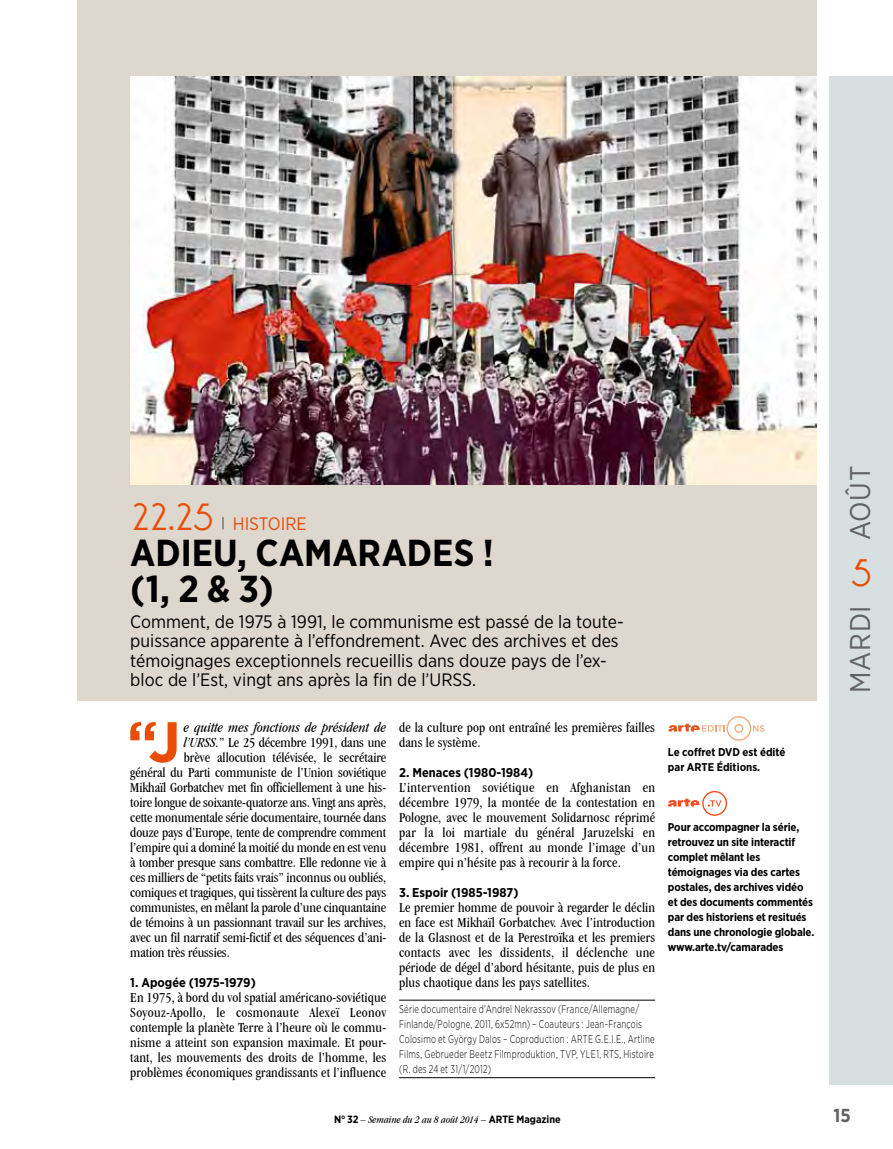
<style>
.page{position:relative;width:893px;height:1149px;background:#fff}
.page>*{position:absolute;margin:0;border:0;box-sizing:border-box;transform-origin:0 0}
.t1{font:700 57.15px "Gotham";color:#e94c05}
.t2{font:700 37.5px/36px "Gotham Narrow";color:#000}
.t3{font:36.45px "Oksana MOD";color:#e94c05}
.t4{font:36px "Oksana MOD";color:#e94c05}
.t5{font:28.5px "Gotham Narrow";letter-spacing:.02em;color:#626164}
.t6{font:700 18.75px "Gotham Narrow";color:#626164}
.t7{font:18px/19.5px "Gotham Narrow";color:#000}
.t8{font:18px "Gotham Narrow";color:#e94c05}
.t9{font:condensed 14.25px/15px "Garamond IT Cby BT";letter-spacing:-.01em;color:#000;text-align:justify}
.t10{font:italic condensed 14.25px/15px "Garamond IT Cby BT";letter-spacing:-.005em;color:#000}
.t11{font:700 12.75px "Gotham Narrow";color:#000}
.t12{font:700 11.25px/15px "Gotham Narrow";letter-spacing:-.01em;color:#000}
.t13{font:300 11.25px/15px "Gotham Narrow";letter-spacing:.025em;color:#000;scale:.8 1}
.t14{font:italic condensed 10.5px "Garamond IT Cby BT";color:#000}
.t15{font:700 10.5px "Gotham Narrow";color:#000}
.s1{font-style:italic}
.s2{font-family:"Gotham Narrow";font-weight:700;font-style:normal;font-stretch:normal}
</style>
<div class="page">
<div style="left:829px;top:77px;width:64px;height:1007px;background:#d7dfe0"></div>
<div style="left:77px;top:0;width:739px;height:700px;background:#ddd7cd"></div>
<hr style="left:399px;top:999px;width:256px;height:1px;background:#000">
<hr style="left:399px;top:1077px;width:256px;height:1px;background:#000">
<img style="left:130px;top:77px;width:686px;height:407px">
<svg style="left:668px;top:716px;width:96px;height:24px"></svg>
<svg style="left:668px;top:791px;width:59px;height:24px"></svg>
<h3 class="t4" style="left:130px;top:488px;width:85px">22.25</h3>
<p class="t8" style="left:223px;top:512px;width:74px"><sup>|</sup> Histoire</p>
<h2 class="t2" style="left:130px;top:534px;width:365px">Adieu, camarades ! (1, 2 &amp; 3)</h2>
<p class="t7" style="left:130px;top:611px;width:495px">Comment, de 1975 à 1991, le communisme est passé de la toute&shy;puissance apparente à l’effondrement. Avec des archives et des témoignages exceptionnels recueillis dans douze pays de l’ex&shy;bloc de l’Est, vingt ans après la fin de l’URSS.</p>
<h1 class="t1" style="left:127px;top:703px;width:55px">“J</h1>
<p class="t10" style="left:184px;top:719px;width:204px">e quitte mes fonctions de président de l’URSS</p>
<p class="t9" style="left:399px;top:719px;width:257px">de la culture pop ont entraîné les premières failles dans le système.</p>
<p class="t11" style="left:399px;top:764px;width:136px">2. Menaces (1980-1984)</p>
<p class="t9" style="left:399px;top:779px;width:258px">L’intervention soviétique en Afghanistan en décembre 1979, la montée de la contestation en Pologne, avec le mouvement Solidarnosc réprimé par la loi martiale du général Jaruzelski en décembre 1981, offrent au monde l’image d’un empire qui n’hésite pas à recourir à la force.</p>
<p class="t11" style="left:399px;top:884px;width:121px">3. Espoir (1985-1987)</p>
<p class="t9" style="left:399px;top:899px;width:258px">Le premier homme de pouvoir à regarder le déclin en face est Mikhaïl Gorbatchev. Avec l’introduction de la Glasnost et de la Perestroïka et les premiers contacts avec les dissidents, il déclenche une période de dégel d’abord hésitante, puis de plus en plus chaotique dans les pays satellites.</p>
<p class="t13" style="left:399px;top:1000px;width:321px">Série documentaire d’Andreï Nekrassov (France/Allemagne/ Finlande/Pologne, 2011, 6x52mn) – Coauteurs : Jean-François Colosimo et György Dalos – Coproduction : ARTE G.E.I.E., Artline Films, Gebrueder Beetz Filmproduktion, TVP, YLE1, RTS, Histoire (R. des 24 et 31/1/2012)</p>
<p class="t9" style="left:216px;top:734px;width:172px"><span class="s1">.</span>” Le 25 décembre 1991, dans une</p>
<p class="t9" style="left:184px;top:749px;width:204px">brève allocution télévisée, le secrétaire</p>
<p class="t9" style="left:130px;top:764px;width:257px">général du Parti communiste de l’Union soviétique</p>
<p class="t9" style="left:130px;top:779px;width:258px">Mikhaïl Gorbatchev met fin officiellement à une his-</p>
<p class="t9" style="left:130px;top:794px;width:257px">toire longue de soixante-quatorze ans. Vingt ans après,</p>
<p class="t9" style="left:130px;top:809px;width:257px">cette monumentale série documentaire, tournée dans</p>
<p class="t9" style="left:130px;top:824px;width:257px">douze pays d’Europe, tente de comprendre comment</p>
<p class="t9" style="left:130px;top:839px;width:258px">l’empire qui a dominé la moitié du monde en est venu</p>
<p class="t9" style="left:130px;top:854px;width:257px">à tomber presque sans combattre. Elle redonne vie à</p>
<p class="t9" style="left:130px;top:869px;width:257px">ces milliers de “petits faits vrais” inconnus ou oubliés,</p>
<p class="t9" style="left:130px;top:884px;width:257px">comiques et tragiques, qui tissèrent la culture des pays</p>
<p class="t9" style="left:130px;top:899px;width:257px">communistes, en mêlant la parole d’une cinquantaine</p>
<p class="t9" style="left:130px;top:914px;width:257px">de témoins à un passionnant travail sur les archives,</p>
<p class="t9" style="left:130px;top:929px;width:257px">avec un fil narratif semi-fictif et des séquences d’ani-</p>
<p class="t9" style="left:130px;top:944px;width:101px">mation très réussies.</p>
<p class="t11" style="left:130px;top:974px;width:127px">1. Apogée (1975-1979)</p>
<p class="t9" style="left:130px;top:989px;width:258px">En 1975, à bord du vol spatial américano-soviétique Soyouz-Apollo, le cosmonaute Alexeï Leonov contemple la planète Terre à l’heure où le commu&shy;nisme a atteint son expansion maximale. Et pour&shy;tant, les mouvements des droits de l’homme, les problèmes économiques grandissants et l’influence</p>
<p class="t12" style="left:668px;top:744px;width:59px">Le coffret DVD</p>
<p class="t12" style="left:743px;top:744px;width:44px">est édité</p>
<p class="t12" style="left:668px;top:759px;width:27px">par ARTE</p>
<p class="t12" style="left:717px;top:759px;width:45px">Éditions.</p>
<p class="t12" style="left:668px;top:819px;width:148px">Pour accompagner la série, retrouvez un site interactif complet mêlant les témoignages via des cartes postales, des archives vidéo et des documents commentés par des historiens et resitués dans une chronologie globale. www.arte.tv/camarades</p>
<h3 class="t5" style="left:842px;top:540px;width:76px;rotate:-90deg">août</h3>
<h3 class="t3" style="left:850px;top:544px;width:23px">5</h3>
<h3 class="t5" style="left:842px;top:692px;width:88px;rotate:-90deg">mardi</h3>
<p class="t14" style="left:334px;top:1112px;width:162px"><span class="s2">N° 32</span> – semaine du 2 au 8 août 2014 – <span class="s2">ARTE</span></p>
<p class="t15" style="left:517px;top:1111px;width:46px">Magazine</p>
<h3 class="t6" style="left:833px;top:1103px;width:19px">15</h3>
</div>
